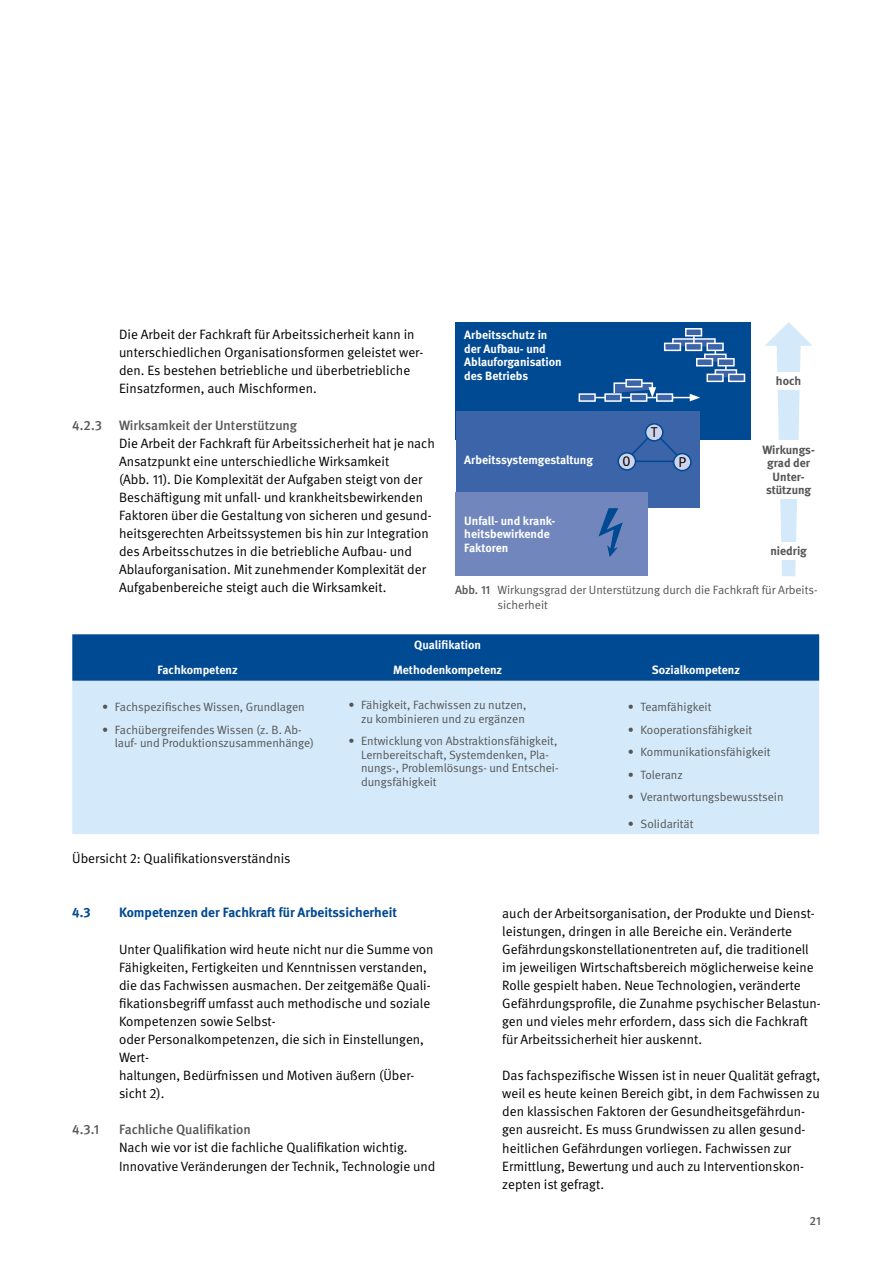
<style>
.page{position:relative;width:893px;height:1263px;background:#fff}
.page>*{position:absolute;margin:0;border:0;box-sizing:border-box;transform-origin:0 0}
.t1{font:14.25px "DGUV Meta";color:#000}
.t2{font:14.25px "Info OT Text";color:#000}
.t3{font:13.5px/18.1px "DGUV Meta";color:#000}
.t4{font:500 13.5px "DGUV Meta";color:#565656}
.t5{font:700 13.5px "DGUV Meta";color:#004993}
.t6{font:12px/13.5px "DGUV Meta";color:#565656}
.t7{font:700 12px/13.5px "DGUV Meta";color:#fff}
.t8{font:700 12px/13.5px "DGUV Meta";color:#565656;text-align:center}
.t9{font:500 12px "DGUV Meta";color:#565656}
.s1{font-weight:500}
</style>
<div class="page">
<div style="left:72px;top:634px;width:747px;height:47px;background:#004993"></div>
<div style="left:72px;top:681px;width:747px;height:153px;background:#d4eafa"></div>
<div style="left:456px;top:322px;width:295px;height:117px;background:#004993"></div>
<div style="left:456px;top:411px;width:243px;height:96px;background:#3c64a8"></div>
<div style="left:456px;top:492px;width:192px;height:83px;background:#7086bd"></div>
<hr style="left:591px;top:397px;width:101px;height:1px;background:#fff">
<svg style="left:690px;top:394px;width:10px;height:7px"></svg>
<div style="left:579px;top:393px;width:17px;height:9px;background:#3c64a8;border:2px solid #fff"></div>
<div style="left:604px;top:393px;width:18px;height:9px;background:#3c64a8;border:2px solid #fff"></div>
<div style="left:630px;top:393px;width:17px;height:9px;background:#3c64a8;border:2px solid #fff"></div>
<div style="left:656px;top:393px;width:17px;height:9px;background:#3c64a8;border:2px solid #fff"></div>
<svg style="left:613px;top:382px;width:43px;height:16px"></svg>
<svg style="left:625px;top:379px;width:18px;height:8px"></svg>
<svg style="left:706px;top:379px;width:18px;height:3px"></svg>
<svg style="left:728px;top:374px;width:17px;height:8px"></svg>
<svg style="left:671px;top:335px;width:67px;height:44px"></svg>
<svg style="left:685px;top:343px;width:17px;height:8px"></svg>
<svg style="left:664px;top:343px;width:17px;height:8px"></svg>
<div style="left:685px;top:328px;width:17px;height:9px;background:#3c64a8;border:2px solid #fff"></div>
<svg style="left:706px;top:343px;width:18px;height:8px"></svg>
<svg style="left:632px;top:438px;width:47px;height:25px"></svg>
<div style="left:646px;top:424px;width:17px;height:17px;background:#cfd4ea;border-radius:50%"></div>
<div style="left:645px;top:423px;width:19px;height:19px;border:2px solid #004993;border-radius:50%"></div>
<div style="left:618px;top:453px;width:17px;height:17px;background:#cfd4ea;border-radius:50%"></div>
<div style="left:617px;top:452px;width:19px;height:19px;border:2px solid #004993;border-radius:50%"></div>
<div style="left:674px;top:454px;width:17px;height:17px;background:#cfd4ea;border-radius:50%"></div>
<div style="left:673px;top:453px;width:19px;height:18px;border:2px solid #004993;border-radius:50%"></div>
<svg style="left:598px;top:508px;width:25px;height:49px"></svg>
<svg style="left:765px;top:322px;width:47px;height:254px"></svg>
<div style="left:763px;top:372px;width:51px;height:17px;background:#fff"></div>
<div style="left:757px;top:440px;width:64px;height:58px;background:#fff"></div>
<div style="left:763px;top:542px;width:51px;height:17px;background:#fff"></div>
<p class="t3" style="left:119px;top:326px;width:306px">Die Arbeit der Fachkraft für Arbeitssicherheit kann in unterschiedlichen Organisationsformen geleistet wer&shy;den. Es bestehen betriebliche und überbetriebliche Einsatzformen, auch Mischformen.</p>
<p class="t4" style="left:72px;top:417px;width:31px">4.2.3</p>
<p class="t4" style="left:119px;top:417px;width:180px">Wirksamkeit der Unterstützung</p>
<p class="t3" style="left:119px;top:434px;width:317px">Die Arbeit der Fachkraft für Arbeitssicherheit hat je nach Ansatzpunkt eine unterschiedliche Wirksamkeit<br>(Abb. 11). Die Komplexität der Aufgaben steigt von der Beschäftigung mit unfall- und krankheitsbewirkenden Faktoren über die Gestaltung von sicheren und gesund&shy;heitsgerechten Arbeitssystemen bis hin zur Integration des Arbeitsschutzes in die betriebliche Aufbau- und Ablauforganisation. Mit zunehmender Komplexität der Aufgabenbereiche steigt auch die Wirksamkeit.</p>
<p class="t7" style="left:464px;top:329px;width:99px">Arbeitsschutz in der Aufbau- und<br>Ablauforganisation des Betriebs</p>
<p class="t7" style="left:464px;top:453px;width:130px">Arbeitssystemgestaltung</p>
<p class="t7" style="left:464px;top:514px;width:93px">Unfall- und krank&shy;heitsbewirkende<br>Faktoren</p>
<p class="t1" style="left:651px;top:424px;width:8px">T</p>
<p class="t2" style="left:622px;top:453px;width:10px">O</p>
<p class="t1" style="left:678px;top:454px;width:9px">P</p>
<p class="t8" style="left:776px;top:375px;width:27px">hoch</p>
<p class="t8" style="left:762px;top:443px;width:54px">Wirkungs&shy;grad der<br>Unter&shy;stützung</p>
<p class="t8" style="left:770px;top:545px;width:38px">niedrig</p>
<p class="t6" style="left:497px;top:582px;width:322px;line-height:15px;text-indent:-43px"><span class="s1">Abb. 11</span> Wirkungsgrad der Unterstützung durch die Fachkraft für Arbeits&shy;sicherheit</p>
<p class="t7" style="left:414px;top:639px;width:68px">Qualifikation</p>
<p class="t7" style="left:157px;top:663px;width:82px">Fachkompetenz</p>
<p class="t7" style="left:393px;top:663px;width:111px">Methodenkompetenz</p>
<p class="t7" style="left:652px;top:663px;width:90px">Sozialkompetenz</p>
<p class="t6" style="left:102px;top:700px;width:204px">• Fachspezifisches Wissen, Grundlagen</p>
<p class="t6" style="left:115px;top:723px;width:201px;text-indent:-13px">• Fachübergreifendes Wissen (z. B. Ab&shy;lauf- und Produktionszusammenhänge)</p>
<p class="t6" style="left:348px;top:699px;width:180px;text-align:right">• Fähigkeit, Fachwissen zu nutzen, zu kombinieren und zu ergänzen</p>
<p class="t6" style="left:361px;top:735px;width:199px;text-indent:-13px">• Entwicklung von Abstraktionsfähigkeit, Lernbereitschaft, Systemdenken, Pla&shy;nungs-, Problemlösungs- und Entschei&shy;dungsfähigkeit</p>
<p class="t6" style="left:628px;top:700px;width:85px">• Teamfähigkeit</p>
<p class="t6" style="left:628px;top:723px;width:126px">• Kooperationsfähigkeit</p>
<p class="t6" style="left:628px;top:745px;width:144px">• Kommunikationsfähigkeit</p>
<p class="t6" style="left:628px;top:768px;width:57px">• Toleranz</p>
<p class="t6" style="left:628px;top:790px;width:157px">• Verantwortungsbewusstsein</p>
<p class="t6" style="left:628px;top:817px;width:67px">• Solidarität</p>
<p class="t3" style="left:72px;top:850px;width:220px">Übersicht 2: Qualifikationsverständnis</p>
<p class="t5" style="left:72px;top:905px;width:20px">4.3</p>
<p class="t5" style="left:119px;top:905px;width:279px">Kompetenzen der Fachkraft für Arbeitssicherheit</p>
<p class="t3" style="left:119px;top:940px;width:316px">Unter Qualifikation wird heute nicht nur die Summe von Fähigkeiten, Fertigkeiten und Kenntnissen verstanden, die das Fachwissen ausmachen. Der zeitgemäße Quali&shy;fikationsbegriff umfasst auch methodische und soziale Kompetenzen sowie Selbst-<br>oder Personalkompetenzen, die sich in Einstellungen, Wert-<br>haltungen, Bedürfnissen und Motiven äußern (Über&shy;sicht 2).</p>
<p class="t4" style="left:72px;top:1122px;width:28px">4.3.1</p>
<p class="t4" style="left:119px;top:1122px;width:133px">Fachliche Qualifikation</p>
<p class="t3" style="left:119px;top:1139px;width:318px">Nach wie vor ist die fachliche Qualifikation wichtig.<br>Innovative Veränderungen der Technik, Technologie und</p>
<p class="t3" style="left:502px;top:904px;width:320px">auch der Arbeitsorganisation, der Produkte und Dienst&shy;leistungen, dringen in alle Bereiche ein. Veränderte Gefährdungskonstellationentreten auf, die traditionell im jeweiligen Wirtschaftsbereich möglicherweise keine Rolle gespielt haben. Neue Technologien, veränderte Gefährdungsprofile, die Zunahme psychischer Belastun&shy;gen und vieles mehr erfordern, dass sich die Fachkraft für Arbeitssicherheit hier auskennt.</p>
<p class="t3" style="left:502px;top:1067px;width:320px">Das fachspezifische Wissen ist in neuer Qualität gefragt, weil es heute keinen Bereich gibt, in dem Fachwissen zu den klassischen Faktoren der Gesundheitsgefährdun&shy;gen ausreicht. Es muss Grundwissen zu allen gesund&shy;heitlichen Gefährdungen vorliegen. Fachwissen zur Ermittlung, Bewertung und auch zu Interventionskon&shy;zepten ist gefragt.</p>
<p class="t9" style="left:809px;top:1213px;width:13px">21</p>
</div>
